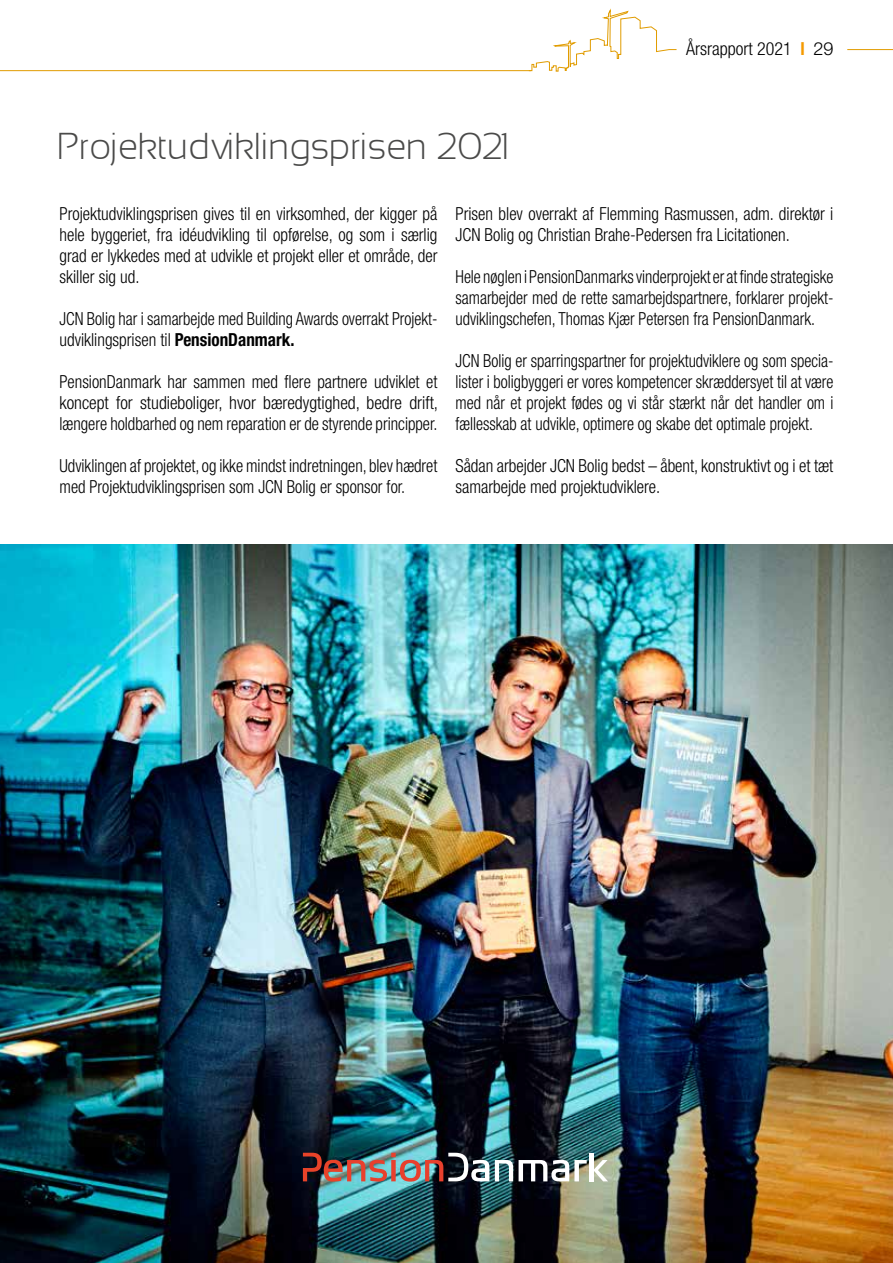
<style>
.page{position:relative;width:893px;height:1263px;background:#fff}
.page>*{position:absolute;margin:0;border:0;box-sizing:border-box;transform-origin:0 0}
.t1{font:300 37.5px "Sansation";color:#4a4a49}
.t2{font:300 condensed 18px/21px "Helvetica Neue LT Std";color:#000;text-align:justify;scale:.91 1}
.t3{font:300 condensed 18px/21px "Helvetica Neue LT Std";color:#000;scale:.95 1}
.t4{font:300 condensed 18px/21px "Helvetica Neue LT Std";color:#000;text-align:justify;scale:.94 1}
.t5{font:300 condensed 18px/21px "Helvetica Neue LT Std";color:#000;scale:.93 1}
.t6{font:300 condensed 18px "Helvetica Neue LT Std";color:#000}
.s1{font-weight:700;color:#f59a00}
.s2{font-stretch:normal}
.s3{font-weight:700}
</style>
<div class="page">
<hr style="left:0;top:70px;width:531px;height:1px;background:#e19c00">
<svg style="left:528px;top:9px;width:148px;height:63px"></svg>
<hr style="left:847px;top:49px;width:46px;height:1px;background:#e19c00">
<img style="left:0;top:544px;width:893px;height:719px">
<svg style="left:495px;top:1160px;width:18px;height:21px"></svg>
<div style="left:589px;top:1153px;width:5px;height:28px;background:#fff"></div>
<svg style="left:594px;top:1160px;width:14px;height:21px"></svg>
<svg style="left:519px;top:1160px;width:68px;height:21px"></svg>
<img style="left:303px;top:1153px;width:186px;height:28px">
<h1 class="t1" style="left:60px;top:126px;width:457px">Projektudviklingsprisen 2021</h1>
<p class="t6" style="left:686px;top:39px;width:149px">Årsrapport 2021 <span class="s1">l</span> <span class="s2">29</span></p>
<p class="t3" style="left:60px;top:203px;width:399px;text-align:justify">Projektudviklingsprisen gives til en virksomhed, der kigger på hele byggeriet, fra idéudvikling til opførelse, og som i særlig grad er lykkedes med at udvikle et projekt eller et område, der skiller sig ud.</p>
<p class="t2" style="left:60px;top:308px;width:417px">JCN Bolig har i samarbejde med Building Awards overrakt Projekt&shy;udviklingsprisen til <span class="s3">PensionDanmark.</span></p>
<p class="t4" style="left:60px;top:371px;width:404px">PensionDanmark har sammen med flere partnere udviklet et koncept for studieboliger, hvor bæredygtighed, bedre drift, længere holdbarhed og nem reparation er de styrende principper.</p>
<p class="t5" style="left:60px;top:455px;width:408px">Udviklingen af projektet, og ikke mindst indretningen, blev hædret med Projektudviklingsprisen som JCN Bolig er sponsor for.</p>
<p class="t3" style="left:455px;top:203px;width:399px">Prisen blev overrakt af Flemming Rasmussen, adm. direktør i<br>JCN Bolig og Christian Brahe-Pedersen fra Licitationen.</p>
<p class="t2" style="left:455px;top:266px;width:417px">Hele nøglen i PensionDanmarks vinderprojekt er at finde strategiske samarbejder med de rette samarbejdspartnere, forklarer projekt&shy;udviklingschefen, Thomas Kjær Petersen fra PensionDanmark.</p>
<p class="t2" style="left:455px;top:350px;width:417px">JCN Bolig er sparringspartner for projektudviklere og som specia&shy;lister i boligbyggeri er vores kompetencer skræddersyet til at være med når et projekt fødes og vi står stærkt når det handler om i fællesskab at udvikle, optimere og skabe det optimale projekt.</p>
<p class="t3" style="left:455px;top:455px;width:399px">Sådan arbejder JCN Bolig bedst – åbent, konstruktivt og i et tæt samarbejde med projektudviklere.</p>
</div>
